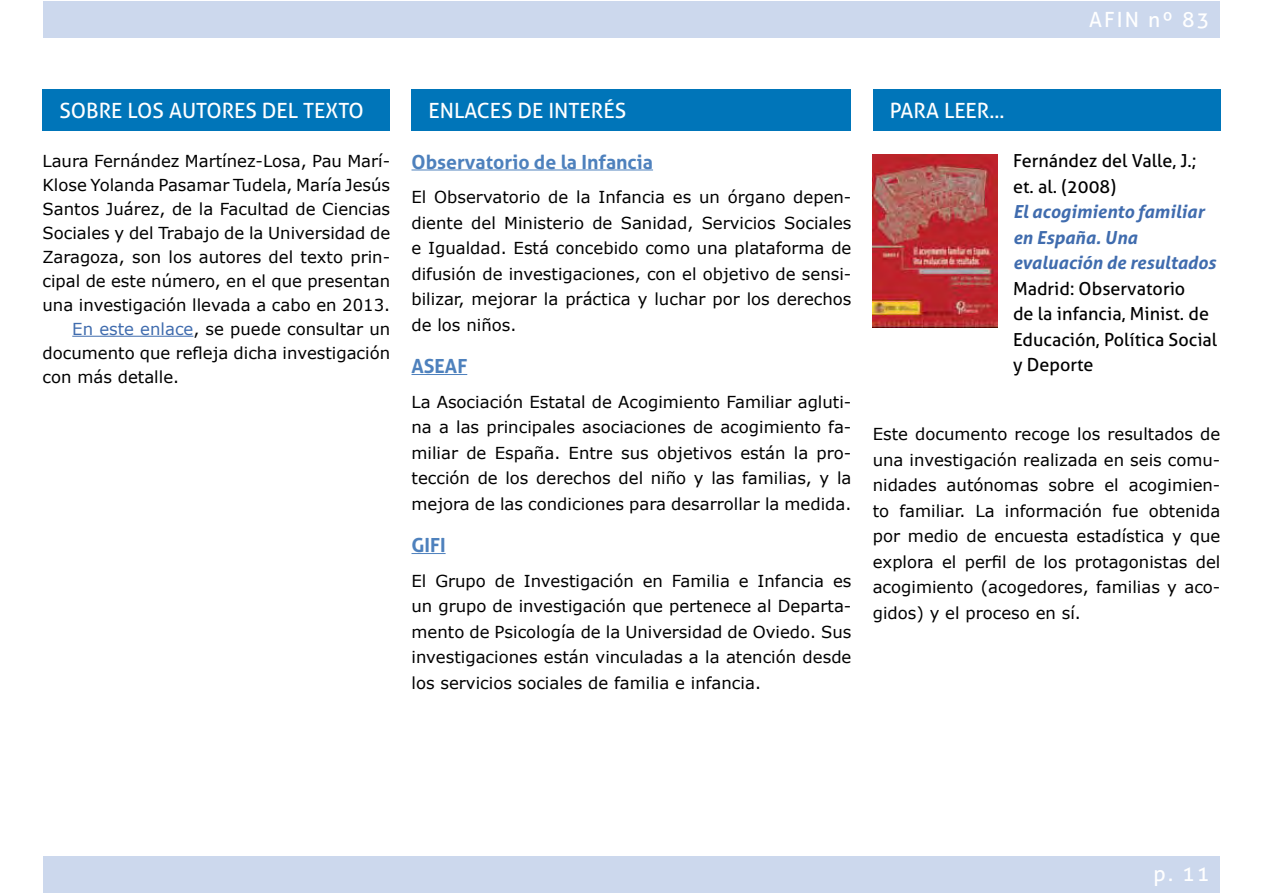
<style>
.page{position:relative;width:1263px;height:893px;background:#fff}
.page>*{position:absolute;margin:0;border:0;box-sizing:border-box;transform-origin:0 0}
.t1{font:21px "Aller";color:#fff}
.t2{font:700 19.5px "Aller";color:#4e81bd}
.t3{font:18px/25.5px "Aller";color:#000}
.t4{font:italic 700 18px/25.5px "Aller";color:#406cae}
.t5{font:16.5px/25.5px "Verdana";color:#000;text-align:justify}
.s1{color:#406cae}
</style>
<div class="page">
<div style="left:43px;top:1px;width:1177px;height:37px;background:#ccd8ed"></div>
<div style="left:43px;top:856px;width:1177px;height:37px;background:#ccd8ed"></div>
<div style="left:43px;top:89px;width:347px;height:42px;background:#0075b9"></div>
<div style="left:411px;top:89px;width:440px;height:42px;background:#0075b9"></div>
<hr style="left:72px;top:336px;width:121px;height:1px;background:#406cae">
<hr style="left:411px;top:169px;width:242px;height:1px;background:#4e81bd">
<hr style="left:411px;top:374px;width:56px;height:1px;background:#4e81bd">
<hr style="left:411px;top:553px;width:35px;height:1px;background:#4e81bd">
<div style="left:873px;top:89px;width:347px;height:42px;background:#0075b9"></div>
<img style="left:873px;top:154px;width:124px;height:173px">
<p class="t1" style="left:1089px;top:7px;width:122px">AFIN nº 83</p>
<p class="t1" style="left:60px;top:98px;width:306px">SOBRE LOS AUTORES DEL TEXTO</p>
<p class="t1" style="left:428px;top:98px;width:199px">ENLACES DE INTERÉS</p>
<p class="t5" style="left:43px;top:148px;width:349px">Laura Fernández Martínez-Losa, Pau Marí-</p>
<p class="t5" style="left:43px;top:172px;width:349px">Klose Yolanda Pasamar Tudela, María Jesús</p>
<p class="t5" style="left:43px;top:196px;width:349px">Santos Juárez, de la Facultad de Ciencias</p>
<p class="t5" style="left:43px;top:220px;width:349px">Sociales y del Trabajo de la Universidad de</p>
<p class="t5" style="left:43px;top:244px;width:349px">Zaragoza, son los autores del texto prin-</p>
<p class="t5" style="left:43px;top:268px;width:349px">cipal de este número, en el que presentan</p>
<p class="t5" style="left:43px;top:292px;width:349px">una investigación llevada a cabo en 2013.</p>
<p class="t5" style="left:72px;top:316px;width:319px"><span class="s1">En este enlace</span>, se puede consultar un</p>
<p class="t5" style="left:43px;top:340px;width:349px">documento que refleja dicha investigación</p>
<p class="t5" style="left:43px;top:364px;width:138px">con más detalle.</p>
<p class="t2" style="left:411px;top:150px;width:243px">Observatorio de la Infancia</p>
<p class="t5" style="left:411px;top:184px;width:441px">El Observatorio de la Infancia es un órgano depen&shy;diente del Ministerio de Sanidad, Servicios Sociales e Igualdad. Está concebido como una plataforma de difusión de investigaciones, con el objetivo de sensi&shy;bilizar, mejorar la práctica y luchar por los derechos de los niños.</p>
<p class="t2" style="left:411px;top:354px;width:57px">ASEAF</p>
<p class="t5" style="left:411px;top:389px;width:441px">La Asociación Estatal de Acogimiento Familiar agluti&shy;na a las principales asociaciones de acogimiento fa&shy;miliar de España. Entre sus objetivos están la pro&shy;tección de los derechos del niño y las familias, y la mejora de las condiciones para desarrollar la medida.</p>
<p class="t2" style="left:411px;top:533px;width:36px">GIFI</p>
<p class="t5" style="left:411px;top:568px;width:441px">El Grupo de Investigación en Familia e Infancia es un grupo de investigación que pertenece al Departa&shy;mento de Psicología de la Universidad de Oviedo. Sus investigaciones están vinculadas a la atención desde los servicios sociales de familia e infancia.</p>
<p class="t1" style="left:890px;top:98px;width:116px">PARA LEER...</p>
<p class="t3" style="left:1013px;top:148px;width:185px">Fernández del Valle, J.; et. al. (2008)</p>
<p class="t4" style="left:1013px;top:199px;width:204px">El acogimiento familiar en España. Una evaluación de resultados</p>
<p class="t3" style="left:1013px;top:276px;width:206px">Madrid: Observatorio<br>de la infancia, Minist. de<br>Educación, Política Social y Deporte</p>
<p class="t5" style="left:873px;top:421px;width:349px">Este documento recoge los resultados de una investigación realizada en seis comu&shy;nidades autónomas sobre el acogimien&shy;to familiar. La información fue obtenida por medio de encuesta estadística y que explora el perfil de los protagonistas del acogimiento (acogedores, familias y aco&shy;gidos) y el proceso en sí.</p>
<p class="t1" style="left:1153px;top:861px;width:57px">p. 11</p>
</div>
